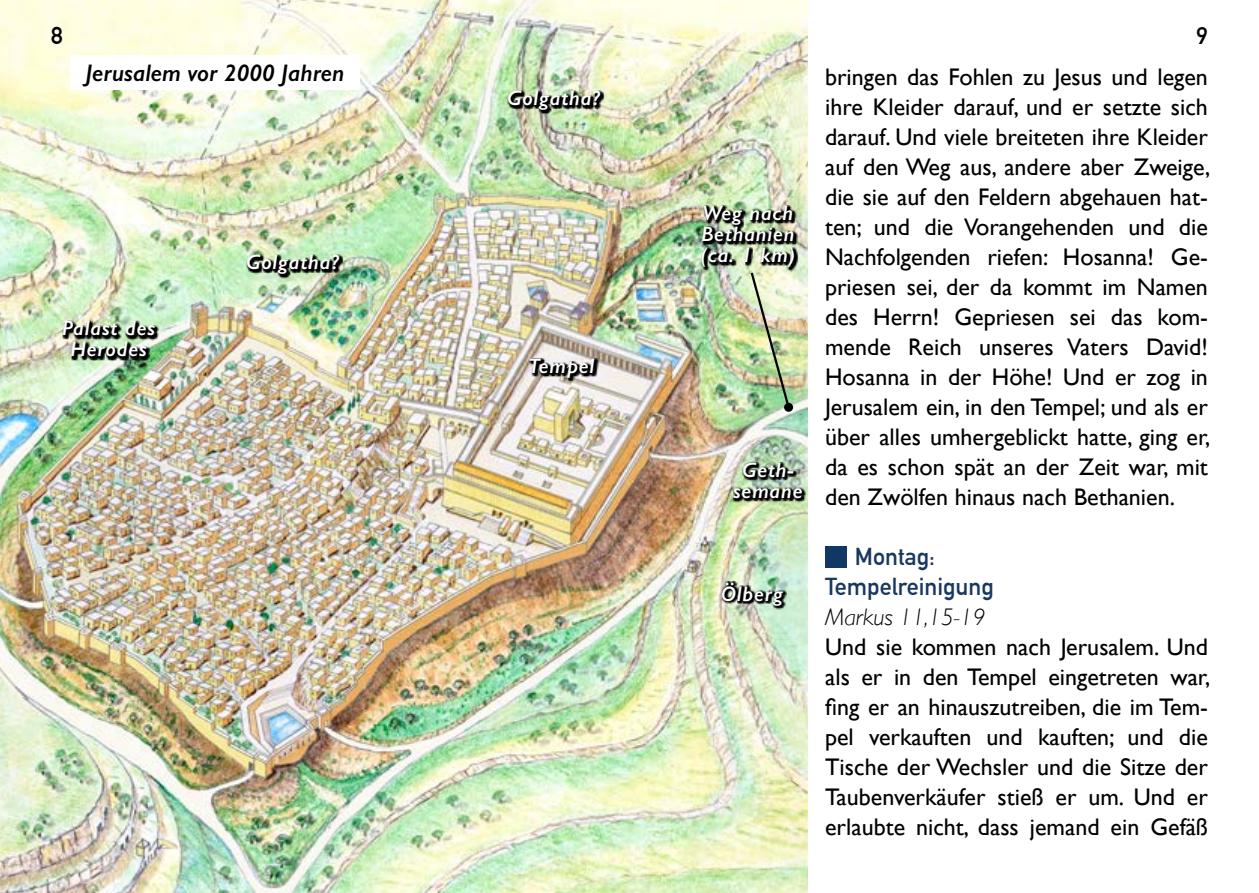
<style>
.page{position:relative;width:1259px;height:893px;background:#fff}
.page>*{position:absolute;margin:0;border:0;box-sizing:border-box;transform-origin:0 0}
.t1{font:24px/30px "Gill Sans";color:#000;text-align:justify}
.t2{font:700 24px/30px "DIN Alternate";color:#193861}
.t3{font:italic 600 24px "Gill Sans";color:#000}
.t4{font:italic 300 24px "Gill Sans";color:#000}
.t5{font:700 24px "DIN Alternate";color:#000}
.t6{font:italic 600 21px/21px "Gill Sans";letter-spacing:.04em;color:#fff;text-align:center}
</style>
<div class="page">
<div style="left:825px;top:546px;width:21px;height:22px;background:#113764"></div>
<img style="left:0;top:0;width:807px;height:893px">
<div style="left:70px;top:55px;width:289px;height:34px;background:#fff"></div>
<svg style="left:721px;top:581px;width:66px;height:29px;background:#6c786b"></svg>
<svg style="left:529px;top:358px;width:69px;height:24px;background:#716e6c"></svg>
<img style="left:63px;top:321px;width:96px;height:40px">
<svg style="left:246px;top:255px;width:98px;height:24px;background:#5f6f5b"></svg>
<img style="left:507px;top:91px;width:98px;height:24px">
<img style="left:701px;top:205px;width:98px;height:66px">
<img style="left:749px;top:270px;width:42px;height:140px">
<div style="left:784px;top:403px;width:9px;height:9px;background:#000;border-radius:50%"></div>
<svg style="left:732px;top:462px;width:73px;height:40px;background:#616d5d"></svg>
<p class="t5" style="left:51px;top:17px;width:13px">8</p>
<p class="t3" style="left:85px;top:58px;width:260px">Jerusalem vor 2000 Jahren</p>
<p class="t6" style="left:246px;top:251px;width:94px">Golgatha?</p>
<p class="t6" style="left:62px;top:317px;width:95px">Palast des<br>Herodes</p>
<p class="t6" style="left:507px;top:87px;width:94px">Golgatha?</p>
<p class="t6" style="left:528px;top:356px;width:67px">Tempel</p>
<p class="t6" style="left:701px;top:202px;width:95px;text-align:justify">Weg nach Bethanien (ca. 1 km)</p>
<p class="t6" style="left:733px;top:459px;width:71px">Geth&shy;semane</p>
<p class="t6" style="left:720px;top:583px;width:64px">Ölberg</p>
<p class="t5" style="left:1196px;top:17px;width:13px">9</p>
<p class="t1" style="left:825px;top:61px;width:387px">bringen das Fohlen zu Jesus und legen ihre Kleider darauf, und er setzte sich darauf. Und viele breiteten ihre Kleider auf den Weg aus, andere aber Zweige, die sie auf den Feldern abgehauen hat&shy;ten; und die Vorangehenden und die Nachfolgenden riefen: Hosanna! Ge&shy;priesen sei, der da kommt im Namen des Herrn! Gepriesen sei das kom&shy;mende Reich unseres Vaters David!<br>Hosanna in der Höhe! Und er zog in Jerusalem ein, in den Tempel; und als er über alles umhergeblickt hatte, ging er, da es schon spät an der Zeit war, mit den Zwölfen hinaus nach Bethanien.</p>
<p class="t2" style="left:825px;top:540px;width:170px;text-indent:30px">Montag:<br>Tempelreinigung</p>
<p class="t4" style="left:825px;top:603px;width:161px">Markus 11,15-19</p>
<p class="t1" style="left:825px;top:631px;width:387px">Und sie kommen nach Jerusalem. Und als er in den Tempel eingetreten war, fing er an hinauszutreiben, die im Tem&shy;pel verkauften und kauften; und die Tische der Wechsler und die Sitze der Taubenverkäufer stieß er um. Und er erlaubte nicht, dass jemand ein Gefäß</p>
</div>
